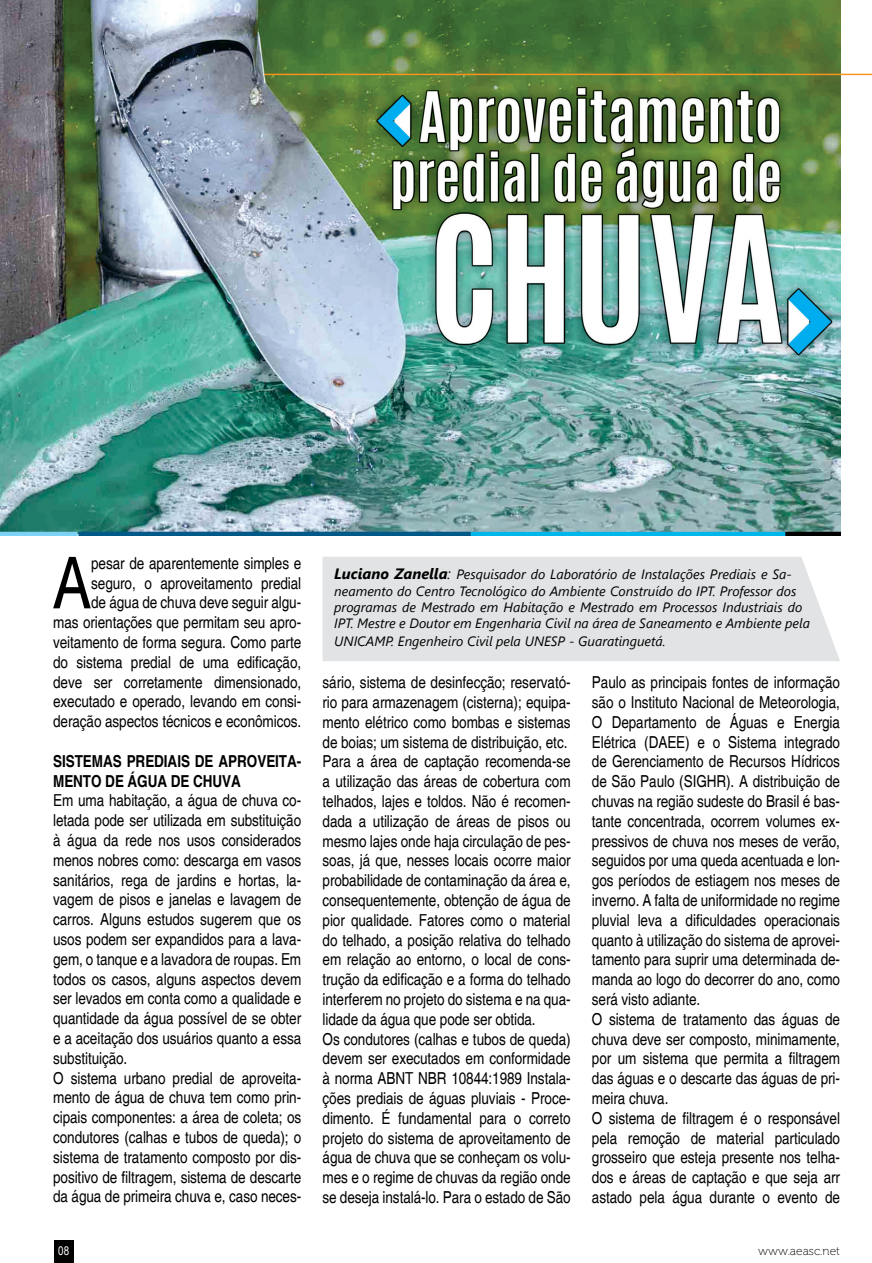
<style>
.page{position:relative;width:872px;height:1263px;background:#fff}
.page>*{position:absolute;margin:0;border:0;box-sizing:border-box;transform-origin:0 0}
.t1{font:condensed 71.7px "Helvetica";color:#000}
.t2{font:condensed 16.5px/19.8px "Helvetica";letter-spacing:-.005em;color:#000}
.t3{font:700 condensed 16.5px/19.8px "Helvetica";letter-spacing:-.005em;color:#000}
.t4{font:italic 13.5px/16.2px "Segoe UI";color:#000}
.t5{font:12px "Museo 100";color:#000}
.t6{font:12px "Arial Narrow";color:#fff}
.s1{font-weight:700;font-size:15px}
.s2{font-size:15px}
</style>
<div class="page">
<img style="left:0;top:0;width:840px;height:535px">
<div style="left:54px;top:1240px;width:20px;height:23px;background:#000"></div>
<div style="left:322px;top:557px;width:518px;height:104px;background:#e2e3e4"></div>
<hr style="left:264px;top:74px;width:608px;height:1px;background:#f7941e">
<h1 class="t1" style="left:52px;top:541px;width:41px">A</h1>
<p class="t2" style="left:53px;top:553px;width:250px;text-align:right">pesar de aparentemente simples e seguro, o aproveitamento predial<br>de água de chuva deve seguir algu-<br>mas orientações que permitam seu apro&shy;veitamento de forma segura. Como parte do sistema predial de uma edificação, deve ser corretamente dimensionado, executado e operado, levando em consi&shy;deração aspectos técnicos e econômicos.</p>
<p class="t3" style="left:53px;top:751px;width:250px">SISTEMAS PREDIAIS DE APROVEITA-<br>MENTO DE ÁGUA DE CHUVA</p>
<p class="t2" style="left:53px;top:791px;width:250px">Em uma habitação, a água de chuva co&shy;letada pode ser utilizada em substituição à água da rede nos usos considerados menos nobres como: descarga em vasos sanitários, rega de jardins e hortas, la&shy;vagem de pisos e janelas e lavagem de carros. Alguns estudos sugerem que os usos podem ser expandidos para a lava&shy;gem, o tanque e a lavadora de roupas. Em todos os casos, alguns aspectos devem ser levados em conta como a qualidade e quantidade da água possível de se obter e a aceitação dos usuários quanto a essa substituição.<br>O sistema urbano predial de aproveita&shy;mento de água de chuva tem como prin&shy;cipais componentes: a área de coleta; os condutores (calhas e tubos de queda); o sistema de tratamento composto por dis&shy;positivo de filtragem, sistema de descarte da água de primeira chuva e, caso neces-</p>
<p class="t4" style="left:334px;top:566px;width:477px"><span class="s1">Luciano Zanella</span><span class="s2">:</span> Pesquisador do Laboratório de Instalações Prediais e Sa&shy;neamento do Centro Tecnológico do Ambiente Construído do IPT. Professor dos programas de Mestrado em Habitação e Mestrado em Processos Industriais do IPT. Mestre e Doutor em Engenharia Civil na área de Saneamento e Ambiente pela</p>
<p class="t4" style="left:334px;top:632px;width:333px">UNICAMP. Engenheiro Civil pela UNESP - Guaratinguetá.</p>
<p class="t2" style="left:322px;top:672px;width:250px">sário, sistema de desinfecção; reservató&shy;rio para armazenagem (cisterna); equipa&shy;mento elétrico como bombas e sistemas de boias; um sistema de distribuição, etc.<br>Para a área de captação recomenda-se a utilização das áreas de cobertura com telhados, lajes e toldos. Não é recomen&shy;dada a utilização de áreas de pisos ou mesmo lajes onde haja circulação de pes&shy;soas, já que, nesses locais ocorre maior probabilidade de contaminação da área e, consequentemente, obtenção de água de pior qualidade. Fatores como o material do telhado, a posição relativa do telhado em relação ao entorno, o local de cons&shy;trução da edificação e a forma do telhado interferem no projeto do sistema e na qua&shy;lidade da água que pode ser obtida.<br>Os condutores (calhas e tubos de queda) devem ser executados em conformidade à norma ABNT NBR 10844:1989 Instala&shy;ções prediais de águas pluviais - Proce&shy;dimento. É fundamental para o correto projeto do sistema de aproveitamento de água de chuva que se conheçam os volu&shy;mes e o regime de chuvas da região onde se deseja instalá-lo. Para o estado de São</p>
<p class="t2" style="left:592px;top:672px;width:250px">Paulo as principais fontes de informação são o Instituto Nacional de Meteorologia, O Departamento de Águas e Energia Elétrica (DAEE) e o Sistema integrado de Gerenciamento de Recursos Hídricos de São Paulo (SIGHR). A distribuição de chuvas na região sudeste do Brasil é bas&shy;tante concentrada, ocorrem volumes ex&shy;pressivos de chuva nos meses de verão, seguidos por uma queda acentuada e lon&shy;gos períodos de estiagem nos meses de inverno. A falta de uniformidade no regime pluvial leva a dificuldades operacionais quanto à utilização do sistema de aprovei&shy;tamento para suprir uma determinada de&shy;manda ao logo do decorrer do ano, como será visto adiante.<br>O sistema de tratamento das águas de chuva deve ser composto, minimamente, por um sistema que permita a filtragem das águas e o descarte das águas de pri&shy;meira chuva.<br>O sistema de filtragem é o responsável pela remoção de material particulado grosseiro que esteja presente nos telha&shy;dos e áreas de captação e que seja arr astado pela água durante o evento de</p>
<p class="t6" style="left:58px;top:1242px;width:12px">08</p>
<p class="t5" style="left:758px;top:1244px;width:83px">www.aeasc.net</p>
</div>
